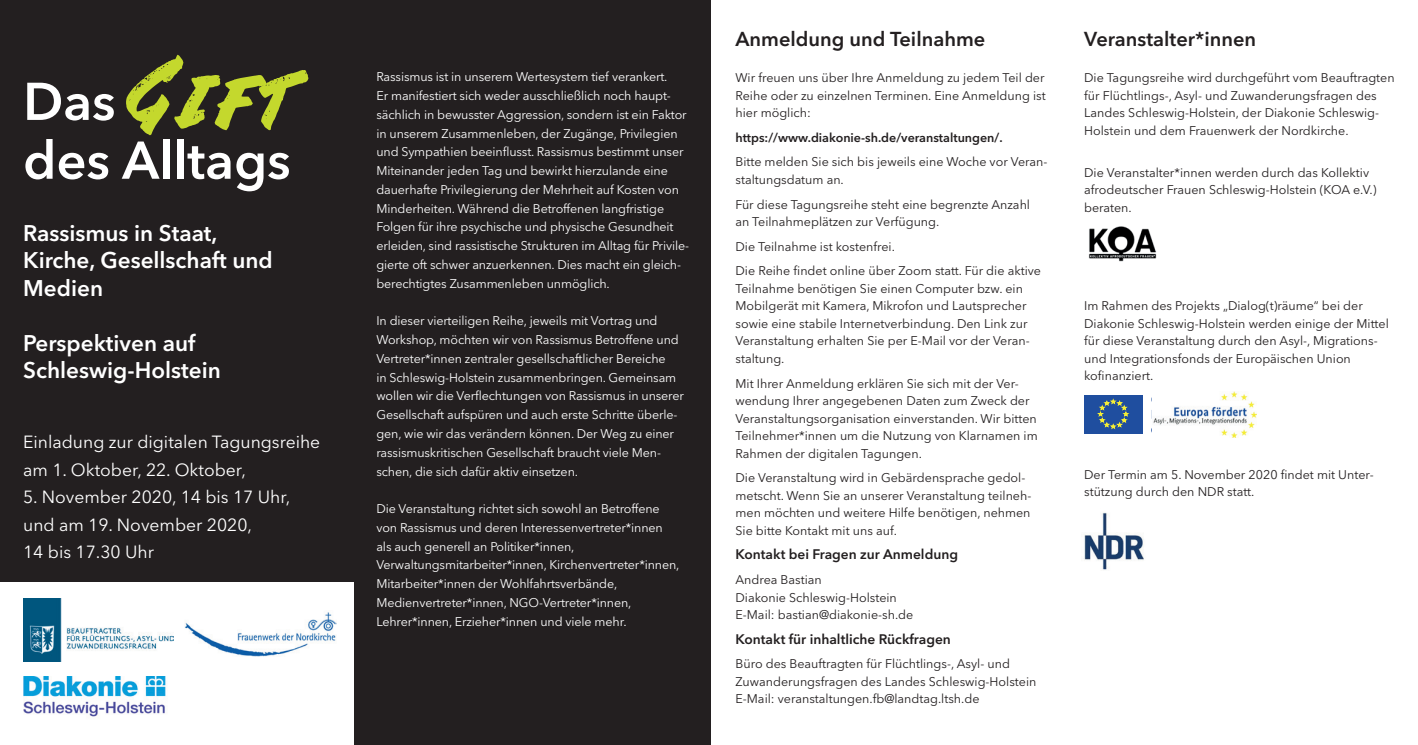
<style>
.page{position:relative;width:1418px;height:745px;background:#fff}
.page>*{position:absolute;margin:0;border:0;box-sizing:border-box;transform-origin:0 0}
.t1{font:77.5px "Jungle Bloods";color:#c4d82d}
.t2{font:600 52.5px "Avenir Next LT Pro";color:#fff}
.t3{font:600 22.5px/27.5px "Avenir Next LT Pro";color:#fff}
.t4{font:600 20px "Avenir Next LT Pro";color:#231f20}
.t5{font:17.5px/27.5px "Avenir Next LT Pro";color:#fff}
.t6{font:600 13.75px "Avenir Next LT Pro";color:#231f20}
.t7{font:12.5px/17.5px "Avenir Next LT Pro";color:#231f20}
.t8{font:12.5px/18.8px "Avenir Next LT Pro";letter-spacing:-.01em;color:#fff}
.t9{font:600 12.5px "Avenir Next LT Pro";color:#231f20}
.s1{font-family:"Avenir Next LT Pro";font-weight:600;font-size:52.5px;color:#fff}
</style>
<div class="page">
<div style="left:354px;top:0;width:357px;height:744px;background:#231f20"></div>
<div style="left:0;top:0;width:354px;height:581px;background:#231f20"></div>
<div style="left:1084px;top:394px;width:58px;height:39px;background:#1f4e9f"></div>
<svg style="left:1097px;top:399px;width:31px;height:29px"></svg>
<img style="left:1088px;top:226px;width:69px;height:36px">
<img style="left:23px;top:676px;width:143px;height:41px">
<img style="left:23px;top:598px;width:151px;height:62px">
<img style="left:185px;top:612px;width:151px;height:44px">
<img style="left:1153px;top:391px;width:103px;height:45px">
<img style="left:1084px;top:512px;width:60px;height:58px">
<h1 class="t1" style="left:23px;top:50px;width:269px"><span class="s1">Das</span> Gift</h1>
<h2 class="t2" style="left:23px;top:128px;width:269px">des Alltags</h2>
<h3 class="t3" style="left:23px;top:219px;width:251px">Rassismus in Staat,<br>Kirche, Gesellschaft und<br>Medien</h3>
<h3 class="t3" style="left:23px;top:329px;width:199px">Perspektiven auf<br>Schleswig-Holstein</h3>
<h3 class="t5" style="left:23px;top:428px;width:298px">Einladung zur digitalen Tagungsreihe am 1. Oktober, 22. Oktober,</h3>
<h3 class="t5" style="left:23px;top:483px;width:269px">5. November 2020, 14 bis 17 Uhr, und am 19. November 2020,<br>14 bis 17.30 Uhr</h3>
<p class="t8" style="left:376px;top:67px;width:314px">Rassismus ist in unserem Wertesystem tief verankert.<br>Er manifestiert sich weder ausschließlich noch haupt&shy;sächlich in bewusster Aggression, sondern ist ein Faktor in unserem Zusammenleben, der Zugänge, Privilegien und Sympathien beeinflusst. Rassismus bestimmt unser Miteinander jeden Tag und bewirkt hierzulande eine dauerhafte Privilegierung der Mehrheit auf Kosten von Minderheiten. Während die Betroffenen langfristige Folgen für ihre psychische und physische Gesundheit erleiden, sind rassistische Strukturen im Alltag für Privile&shy;gierte oft schwer anzuerkennen. Dies macht ein gleich&shy;berechtigtes Zusammenleben unmöglich.</p>
<p class="t8" style="left:376px;top:311px;width:309px">In dieser vierteiligen Reihe, jeweils mit Vortrag und Workshop, möchten wir von Rassismus Betroffene und Vertreter*innen zentraler gesellschaftlicher Bereiche<br>in Schleswig-Holstein zusammenbringen. Gemeinsam wollen wir die Verflechtungen von Rassismus in unserer Gesellschaft aufspüren und auch erste Schritte überle&shy;gen, wie wir das verändern können. Der Weg zu einer rassismuskritischen Gesellschaft braucht viele Men&shy;schen, die sich dafür aktiv einsetzen.</p>
<p class="t8" style="left:376px;top:499px;width:304px">Die Veranstaltung richtet sich sowohl an Betroffene von Rassismus und deren Interessenvertreter*innen als auch generell an Politiker*innen, Verwaltungsmitarbeiter*innen, Kirchenvertreter*innen, Mitarbeiter*innen der Wohlfahrtsverbände, Medienvertreter*innen, NGO-Vertreter*innen, Lehrer*innen, Erzieher*innen und viele mehr.</p>
<h3 class="t4" style="left:735px;top:27px;width:251px">Anmeldung und Teilnahme</h3>
<p class="t7" style="left:735px;top:69px;width:312px;text-align:justify">Wir freuen uns über Ihre Anmeldung zu jedem Teil der Reihe oder zu einzelnen Terminen. Eine Anmeldung ist hier möglich:</p>
<p class="t9" style="left:735px;top:130px;width:269px">https://www.diakonie-sh.de/veranstaltungen/.</p>
<p class="t7" style="left:735px;top:153px;width:313px">Bitte melden Sie sich bis jeweils eine Woche vor Veran&shy;staltungsdatum an.</p>
<p class="t7" style="left:735px;top:195px;width:296px">Für diese Tagungsreihe steht eine begrenzte Anzahl an Teilnahmeplätzen zur Verfügung.</p>
<p class="t7" style="left:735px;top:234px;width:307px;line-height:24.6px">Die Teilnahme ist kostenfrei.<br>Die Reihe findet online über Zoom statt. Für die aktive</p>
<p class="t7" style="left:735px;top:279px;width:296px">Teilnahme benötigen Sie einen Computer bzw. ein Mobilgerät mit Kamera, Mikrofon und Lautsprecher sowie eine stabile Internetverbindung. Den Link zur Veranstaltung erhalten Sie per E-Mail vor der Veran&shy;staltung.</p>
<p class="t7" style="left:735px;top:374px;width:304px">Mit Ihrer Anmeldung erklären Sie sich mit der Ver&shy;wendung Ihrer angegebenen Daten zum Zweck der Veranstaltungsorganisation einverstanden. Wir bitten Teilnehmer*innen um die Nutzung von Klarnamen im Rahmen der digitalen Tagungen.</p>
<p class="t7" style="left:735px;top:469px;width:297px">Die Veranstaltung wird in Gebärdensprache gedol&shy;metscht. Wenn Sie an unserer Veranstaltung teilneh&shy;men möchten und weitere Hilfe benötigen, nehmen Sie bitte Kontakt mit uns auf.</p>
<p class="t6" style="left:735px;top:546px;width:224px">Kontakt bei Fragen zur Anmeldung</p>
<p class="t7" style="left:735px;top:570px;width:179px">Andrea Bastian<br>Diakonie Schleswig-Holstein<br>E-Mail: bastian@diakonie-sh.de</p>
<p class="t6" style="left:735px;top:630px;width:217px">Kontakt für inhaltliche Rückfragen</p>
<p class="t7" style="left:735px;top:654px;width:302px">Büro des Beauftragten für Flüchtlings-, Asyl- und<br>Zuwanderungsfragen des Landes Schleswig-Holstein<br>E-Mail: veranstaltungen.fb@landtag.ltsh.de</p>
<h3 class="t4" style="left:1084px;top:27px;width:173px">Veranstalter*innen</h3>
<p class="t7" style="left:1084px;top:69px;width:312px">Die Tagungsreihe wird durchgeführt vom Beauftragten für Flüchtlings-, Asyl- und Zuwanderungsfragen des Landes Schleswig-Holstein, der Diakonie Schleswig-Holstein und dem Frauenwerk der Nordkirche.</p>
<p class="t7" style="left:1084px;top:164px;width:294px">Die Veranstalter*innen werden durch das Kollektiv afrodeutscher Frauen Schleswig-Holstein (KOA e.V.) beraten.</p>
<p class="t7" style="left:1084px;top:297px;width:306px">Im Rahmen des Projekts „Dialog(t)räume“ bei der Diakonie Schleswig-Holstein werden einige der Mittel für diese Veranstaltung durch den Asyl-, Migrations&shy;und Integrationsfonds der Europäischen Union kofinanziert.</p>
<p class="t7" style="left:1084px;top:465px;width:291px">Der Termin am 5. November 2020 findet mit Unter&shy;stützung durch den NDR statt.</p>
</div>
